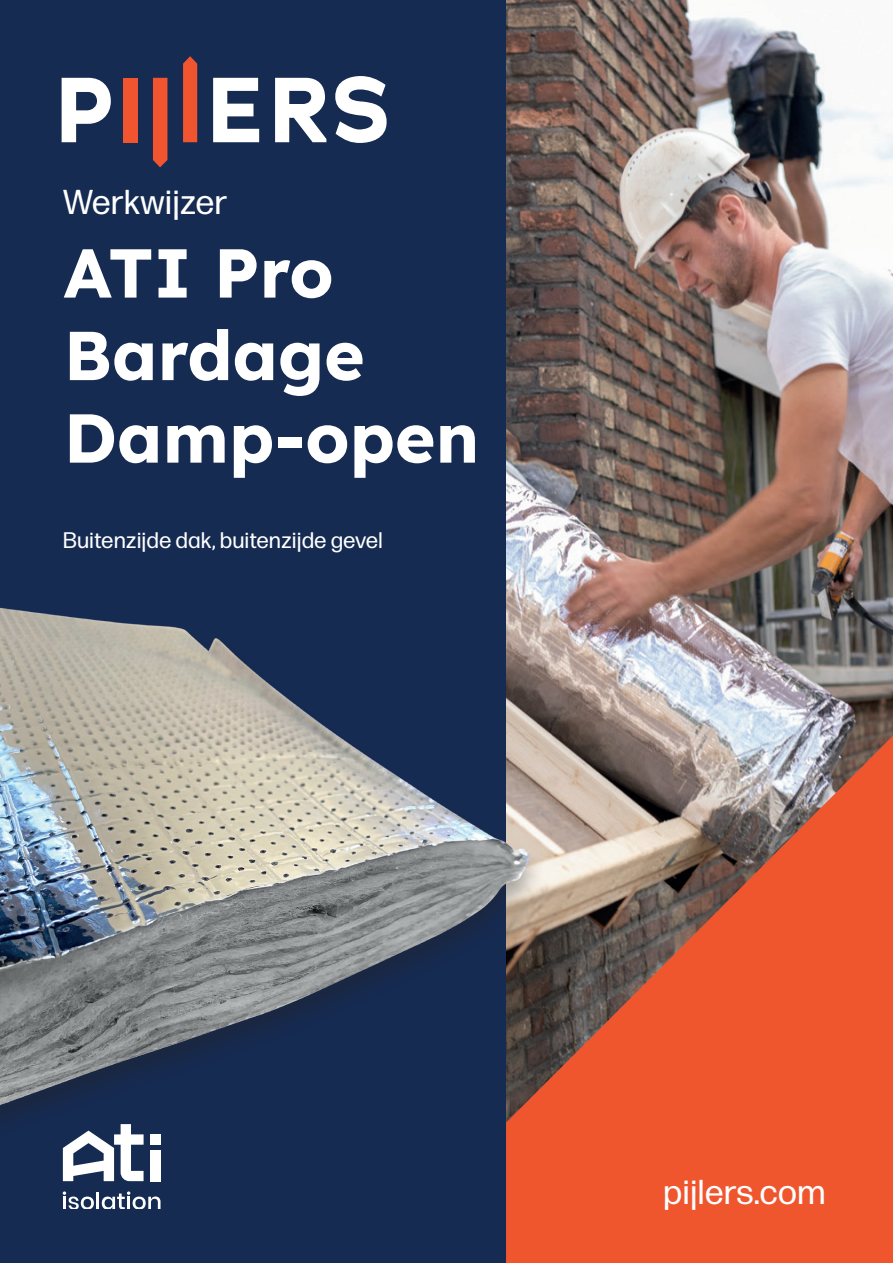
<style>
.page{position:relative;width:893px;height:1263px;background:#162b52}
.page>*{position:absolute;margin:0;border:0;box-sizing:border-box;transform-origin:0 0}
.t1{font:700 69px/82.5px "Lexend";color:#fff}
.t2{font:34.5px "Forma DJR Micro";color:#fff}
.t3{font:22.5px "Forma DJR Micro";color:#fff}
</style>
<div class="page">
<img style="left:506px;top:0;width:387px;height:736px">
<div style="left:150px;top:1150px;width:11px;height:31px;background:#fff"></div>
<div style="left:150px;top:1134px;width:11px;height:11px;background:#fff"></div>
<svg style="left:63px;top:1139px;width:81px;height:42px"></svg>
<svg style="left:63px;top:1191px;width:98px;height:18px"></svg>
<svg style="left:506px;top:736px;width:387px;height:527px;fill:#f0562e"></svg>
<div style="left:0;top:607px;width:545px;height:532px;background:#231f20;opacity:.35"></div>
<img style="left:0;top:588px;width:567px;height:539px">
<svg style="left:62px;top:78px;width:49px;height:64px"></svg>
<div style="left:123px;top:78px;width:14px;height:64px;background:#f0552f"></div>
<svg style="left:213px;top:78px;width:46px;height:64px"></svg>
<svg style="left:275px;top:78px;width:51px;height:64px"></svg>
<svg style="left:335px;top:76px;width:52px;height:67px"></svg>
<svg style="left:153px;top:78px;width:14px;height:89px"></svg>
<svg style="left:183px;top:56px;width:14px;height:86px"></svg>
<h2 class="t2" style="left:63px;top:181px;width:166px">Werkwijzer</h2>
<h1 class="t1" style="left:64px;top:227px;width:417px">ATI Pro<br>Bardage<br>Damp-open</h1>
<p class="t3" style="left:63px;top:526px;width:322px">Buitenzijde dak, buitenzijde gevel</p>
<h2 class="t2" style="left:663px;top:1170px;width:164px">pijlers.com</h2>
</div>
